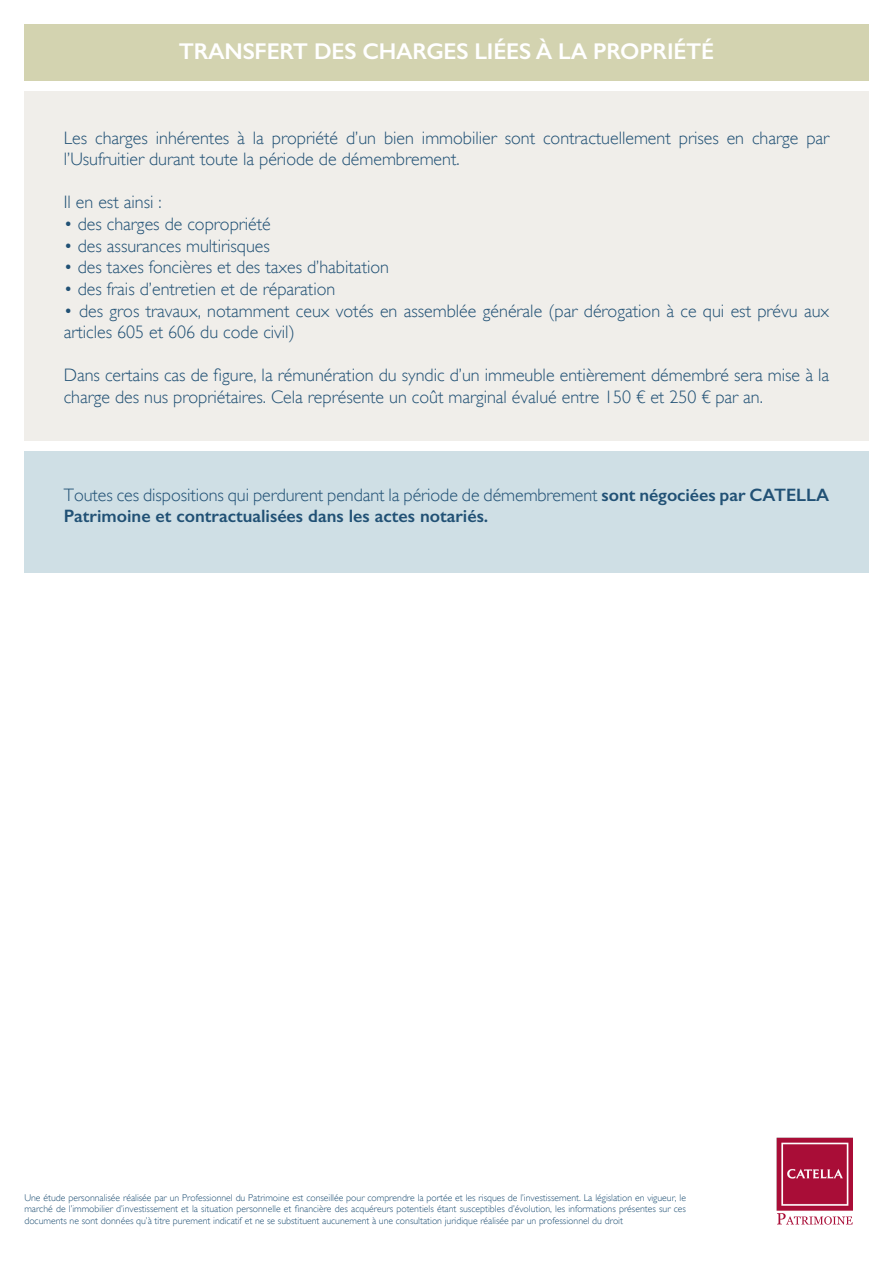
<style>
.page{position:relative;width:893px;height:1263px;background:#fff}
.page>*{position:absolute;margin:0;border:0;box-sizing:border-box;transform-origin:0 0}
.t1{font:600 22.95px "Gill Sans";letter-spacing:-.01em;color:#fff}
.t2{font:300 18px/21.6px "Gill Sans";color:#215175}
.t3{font:600 18px/21.6px "Gill Sans";color:#215175}
.t4{font:300 9.75px/11.7px "Gill Sans";color:#215175;text-align:justify}
.s1{font-weight:300}
</style>
<div class="page">
<div style="left:24px;top:451px;width:845px;height:121px;background:#cfdfe5"></div>
<img style="left:777px;top:1137px;width:76px;height:74px">
<svg style="left:777px;top:1213px;width:76px;height:11px"></svg>
<div style="left:24px;top:24px;width:845px;height:57px;background:#d3d3b0"></div>
<div style="left:24px;top:91px;width:845px;height:350px;background:#f0eeea"></div>
<p class="t1" style="left:179px;top:37px;width:537px">TRANSFERT DES CHARGES LIÉES À LA PROPRIÉTÉ</p>
<p class="t2" style="left:64px;top:127px;width:767px">Les charges inhérentes à la propriété d’un bien immobilier sont contractuellement prises en charge par l’Usufruitier durant toute la période de démembrement.</p>
<p class="t2" style="left:64px;top:192px;width:99px">Il en est ainsi :</p>
<p class="t2" style="left:64px;top:213px;width:209px">• des charges de copropriété</p>
<p class="t2" style="left:64px;top:235px;width:208px">• des assurances multirisques</p>
<p class="t2" style="left:64px;top:256px;width:327px">• des taxes foncières et des taxes d’habitation</p>
<p class="t2" style="left:64px;top:278px;width:273px">• des frais d’entretien et de réparation</p>
<p class="t2" style="left:64px;top:300px;width:767px">• des gros travaux, notamment ceux votés en assemblée générale (par dérogation à ce qui est prévu aux articles 605 et 606 du code civil)</p>
<p class="t2" style="left:64px;top:364px;width:767px">Dans certains cas de figure, la rémunération du syndic d’un immeuble entièrement démembré sera mise à la charge des nus propriétaires. Cela représente un coût marginal évalué entre 150 € et 250 € par an.</p>
<p class="t3" style="left:64px;top:483px;width:767px"><span class="s1">Toutes ces dispositions qui perdurent pendant la période de démembrement</span> sont négociées par CATELLA<br>Patrimoine et contractualisées dans les actes notariés.</p>
<p class="t4" style="left:24px;top:1191px;width:663px">Une étude personnalisée réalisée par un Professionnel du Patrimoine est conseillée pour comprendre la portée et les risques de l’investissement. La législation en vigueur, le marché de l’immobilier d’investissement et la situation personnelle et financière des acquéreurs potentiels étant susceptibles d’évolution, les informations présentes sur ces documents ne sont données qu’à titre purement indicatif et ne se substituent aucunement à une consultation juridique réalisée par un professionnel du droit</p>
</div>
